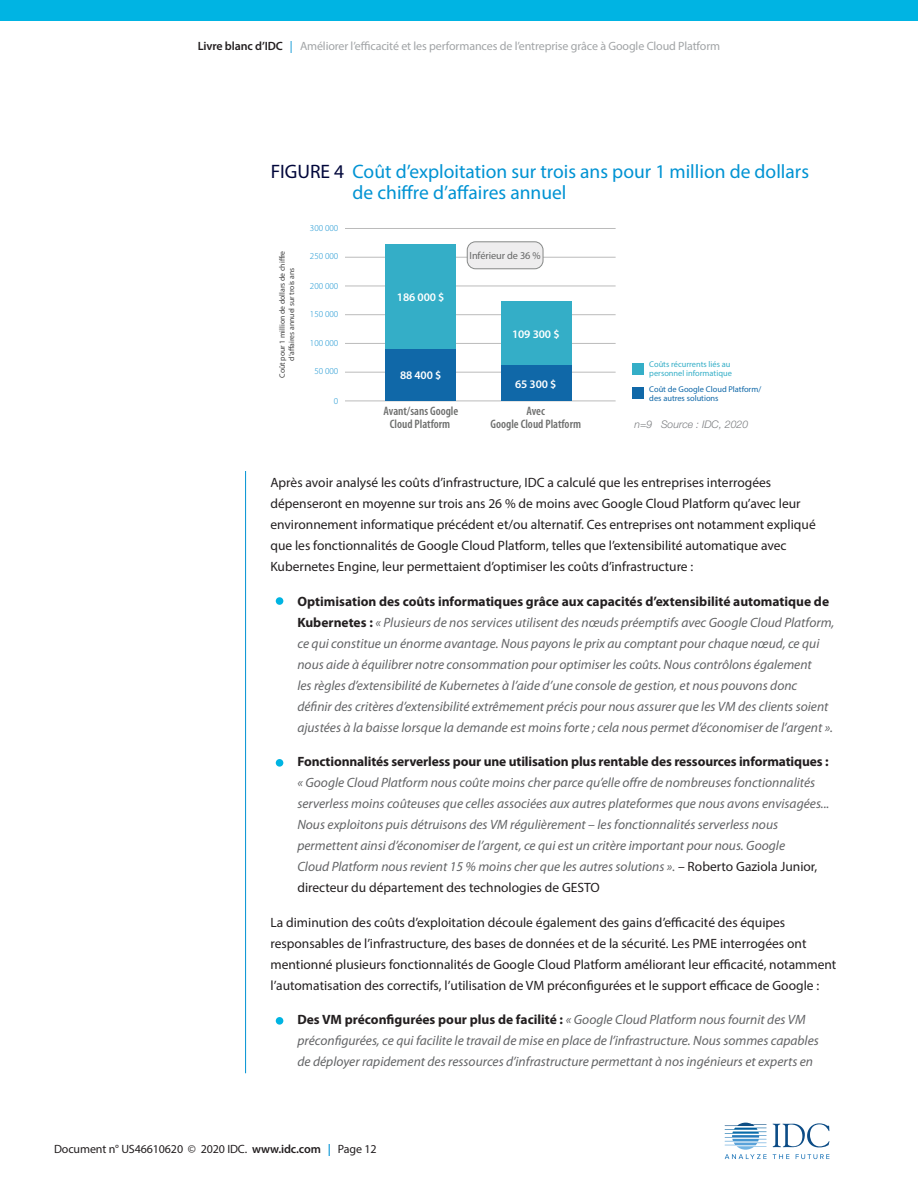
<style>
.page{position:relative;width:918px;height:1188px;background:#fff}
.page>*{position:absolute;margin:0;border:0;box-sizing:border-box;transform-origin:0 0}
.t1{font:19.5px/21px "Myriad Pro";color:#0093d3}
.t2{font:italic 13.5px/21px "Myriad Pro";color:#636466}
.t3{font:13.5px/21px "Myriad Pro";color:#231f20}
.t4{font:600 condensed 12.3px/12.9px "Myriad Pro";color:#6e6f6e;text-align:center}
.t5{font:12px "Myriad Pro";letter-spacing:-.01em;color:#a1a4a6}
.t6{font:12px "Myriad Pro";letter-spacing:-.01em;color:#231f20}
.t7{font:600 11.55px "Myriad Pro";letter-spacing:-.01em;color:#fff}
.t8{font:italic 300 10.5px "Helvetica Neue";color:#7c7e81}
.t9{font:10.35px "Myriad Pro";letter-spacing:-.01em;color:#666767}
.t10{font:300 9px "Myriad Pro";color:#1191d0}
.t11{font:8.4px/9px "Myriad Pro";color:#1068a8}
.t12{font:8.4px/9px "Myriad Pro";color:#34aec7}
.t13{font:7.8px/9.3px "Myriad Pro";color:#3e3e3e;text-align:center}
.s1{font-weight:600;color:#231f20}
.s2{color:#0092d3}
.s3{color:#00063a}
.s4{font-weight:700;font-style:normal;font-size:14.25px;color:#231f20}
.s5{font-weight:700;font-style:normal;color:#231f20}
.s6{font-style:normal;color:#231f20}
.s7{font-weight:600}
.s8{font-weight:600;color:#0092d3}
</style>
<div class="page">
<hr style="left:245px;top:162px;width:1px;height:911px;background:#0092d3">
<div style="left:0;top:0;width:918px;height:21px;background:#00b4e3"></div>
<svg style="left:773px;top:1123px;width:57px;height:24px"></svg>
<svg style="left:773px;top:1154px;width:16px;height:5px"></svg>
<svg style="left:796px;top:1154px;width:33px;height:5px"></svg>
<svg style="left:725px;top:1123px;width:42px;height:36px"></svg>
<div style="left:276px;top:597px;width:7px;height:8px;background:#00b4e2;border-radius:50%"></div>
<div style="left:276px;top:759px;width:7px;height:8px;background:#00b4e2;border-radius:50%"></div>
<div style="left:276px;top:1017px;width:7px;height:8px;background:#00b4e2;border-radius:50%"></div>
<div style="left:235px;top:126px;width:31px;height:345px;background:#fff"></div>
<hr style="left:345px;top:286px;width:271px;height:1px;background:#bbb">
<hr style="left:345px;top:257px;width:271px;height:1px;background:#bbb">
<hr style="left:345px;top:314px;width:271px;height:1px;background:#bbb">
<hr style="left:345px;top:343px;width:271px;height:1px;background:#bbb">
<hr style="left:345px;top:372px;width:271px;height:1px;background:#bbb">
<hr style="left:345px;top:401px;width:271px;height:1px;background:#bbb">
<hr style="left:345px;top:228px;width:271px;height:1px;background:#bbb">
<div style="left:386px;top:349px;width:70px;height:52px;background:#1068a8"></div>
<div style="left:386px;top:244px;width:70px;height:105px;background:#34aec7"></div>
<div style="left:501px;top:365px;width:70px;height:36px;background:#1068a8"></div>
<div style="left:501px;top:301px;width:70px;height:64px;background:#34aec7"></div>
<div style="left:632px;top:387px;width:12px;height:12px;background:#1068a8"></div>
<div style="left:632px;top:363px;width:12px;height:12px;background:#34aec7"></div>
<div style="left:467px;top:242px;width:76px;height:27px;background:#eeedee;border-radius:8px"></div>
<div style="left:467px;top:242px;width:76px;height:27px;border:1px solid #868887;border-radius:8px"></div>
<p class="t5" style="left:198px;top:39px;width:524px"><span class="s1">Livre blanc d’IDC</span> <span class="s2">|</span> Améliorer l’efficacité et les performances de l’entreprise grâce à Google Cloud Platform</p>
<h1 class="t1" style="left:353px;top:161px;width:458px;text-indent:-82px"><span class="s3">FIGURE 4</span> Coût d’exploitation sur trois ans pour 1 million de dollars de chiffre d’affaires annuel</h1>
<p class="t13" style="left:277px;top:378px;width:129px;rotate:-90deg">Coût pour 1 million de dollars de chi re d’a aires annuel sur trois ans</p>
<p class="t10" style="left:310px;top:223px;width:30px">300 000</p>
<p class="t10" style="left:310px;top:251px;width:30px">250 000</p>
<p class="t10" style="left:310px;top:280px;width:30px">200 000</p>
<p class="t10" style="left:310px;top:308px;width:30px">150 000</p>
<p class="t10" style="left:310px;top:338px;width:30px">100 000</p>
<p class="t10" style="left:314px;top:366px;width:26px">50 000</p>
<p class="t10" style="left:334px;top:395px;width:6px">0</p>
<p class="t7" style="left:397px;top:289px;width:49px">186 000 $</p>
<p class="t7" style="left:400px;top:367px;width:43px">88 400 $</p>
<p class="t9" style="left:470px;top:249px;width:73px">Inférieur de 36 %</p>
<p class="t7" style="left:512px;top:327px;width:49px">109 300 $</p>
<p class="t7" style="left:515px;top:377px;width:43px">65 300 $</p>
<p class="t4" style="left:384px;top:404px;width:76px">Avant/sans Google<br>Cloud Platform</p>
<p class="t4" style="left:490px;top:404px;width:92px">Avec<br>Google Cloud Platform</p>
<p class="t12" style="left:649px;top:360px;width:84px">Coûts récurrents liés au personnel informatique</p>
<p class="t11" style="left:649px;top:384px;width:114px">Coût de Google Cloud Platform/ des autres solutions</p>
<p class="t8" style="left:634px;top:418px;width:115px">n=9 Source : IDC, 2020</p>
<p class="t3" style="left:270px;top:472px;width:547px">Après avoir analysé les coûts d’infrastructure, IDC a calculé que les entreprises interrogées dépenseront en moyenne sur trois ans 26 % de moins avec Google Cloud Platform qu’avec leur environnement informatique précédent et/ou alternatif. Ces entreprises ont notamment expliqué que les fonctionnalités de Google Cloud Platform, telles que l’extensibilité automatique avec Kubernetes Engine, leur permettaient d’optimiser les coûts d’infrastructure :</p>
<p class="t2" style="left:297px;top:590px;width:539px;text-indent:-27px"><span class="s4">•</span> <span class="s5">Optimisation des coûts informatiques grâce aux capacités d’extensibilité automatique de Kubernetes :</span> « Plusieurs de nos services utilisent des nœuds préemptifs avec Google Cloud Platform, ce qui constitue un énorme avantage. Nous payons le prix au comptant pour chaque nœud, ce qui nous aide à équilibrer notre consommation pour optimiser les coûts. Nous contrôlons également<br>les règles d’extensibilité de Kubernetes à l’aide d’une console de gestion, et nous pouvons donc définir des critères d’extensibilité extrêmement précis pour nous assurer que les VM des clients soient ajustées à la baisse lorsque la demande est moins forte ; cela nous permet d’économiser de l’argent ».</p>
<p class="t2" style="left:297px;top:751px;width:534px;text-indent:-27px"><span class="s4">•</span> <span class="s5">Fonctionnalités serverless pour une utilisation plus rentable des ressources informatiques : </span>« Google Cloud Platform nous coûte moins cher parce qu’elle offre de nombreuses fonctionnalités serverless moins coûteuses que celles associées aux autres plateformes que nous avons envisagées...<br>Nous exploitons puis détruisons des VM régulièrement – les fonctionnalités serverless nous permettent ainsi d’économiser de l’argent, ce qui est un critère important pour nous. Google<br>Cloud Platform nous revient 15 % moins cher que les autres solutions ». <span class="s6">– Roberto Gaziola Junior, directeur du département des technologies de GESTO</span></p>
<p class="t3" style="left:270px;top:911px;width:567px">La diminution des coûts d’exploitation découle également des gains d’efficacité des équipes responsables de l’infrastructure, des bases de données et de la sécurité. Les PME interrogées ont mentionné plusieurs fonctionnalités de Google Cloud Platform améliorant leur efficacité, notamment l’automatisation des correctifs, l’utilisation de VM préconfigurées et le support efficace de Google :</p>
<p class="t2" style="left:297px;top:1009px;width:523px;text-indent:-27px"><span class="s4">•</span> <span class="s5">Des VM préconfigurées pour plus de facilité :</span> « Google Cloud Platform nous fournit des VM préconfigurées, ce qui facilite le travail de mise en place de l’infrastructure. Nous sommes capables de déployer rapidement des ressources d’infrastructure permettant à nos ingénieurs et experts en</p>
<p class="t6" style="left:54px;top:1141px;width:324px">Document n° US46610620 © 2020 IDC. <span class="s7">www.idc.com</span> <span class="s8">|</span> Page 12</p>
</div>
